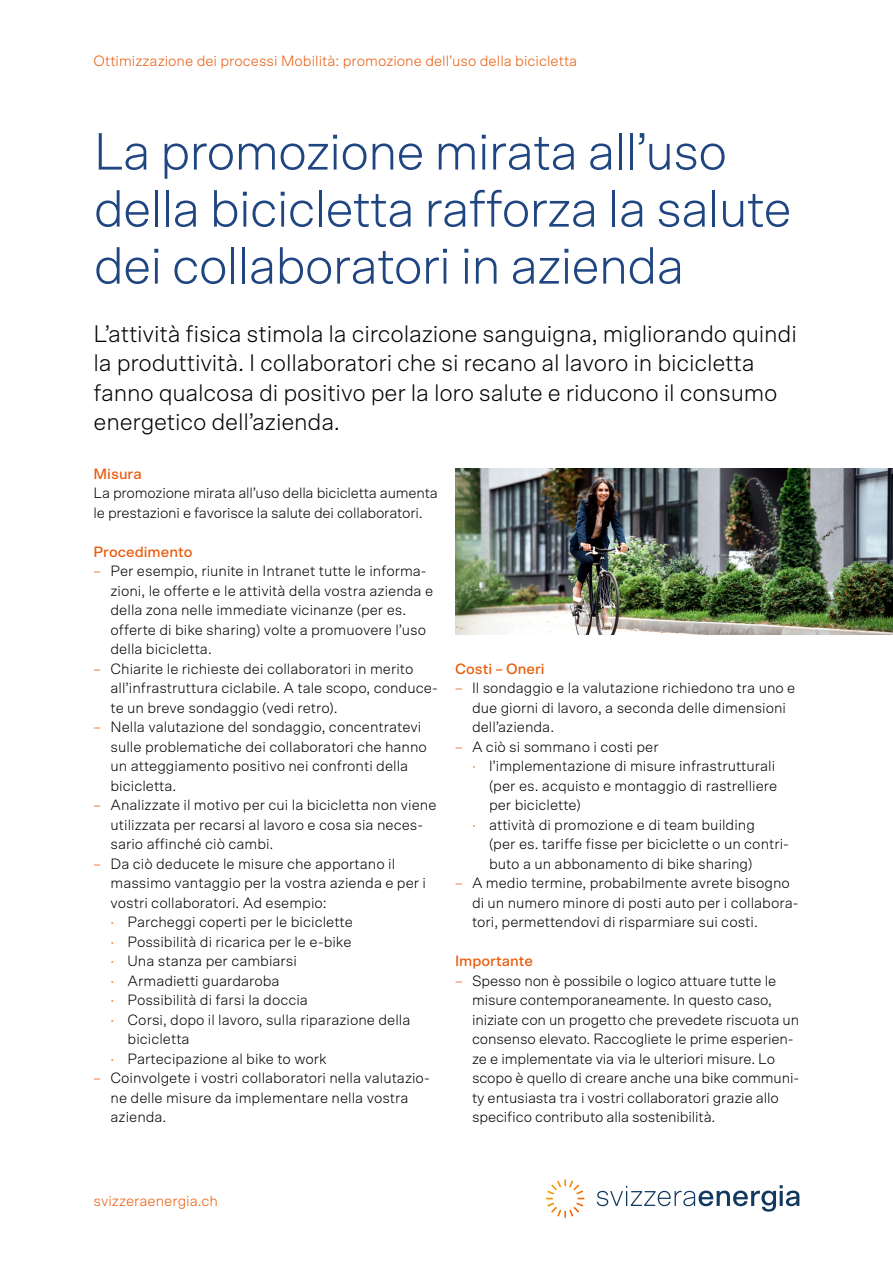
<style>
.page{position:relative;width:893px;height:1263px;background:#fff}
.page>*{position:absolute;margin:0;border:0;box-sizing:border-box;transform-origin:0 0}
.t1{font:300 52.5px/57px "Scto Grotesk A";letter-spacing:-.025em;color:#204682}
.t2{font:300 24px/29.2px "Scto Grotesk A";letter-spacing:-.01em;color:#000}
.t3{font:300 15px/19.5px "Scto Grotesk A";color:#000}
.t4{font:300 15px "Scto Grotesk A";color:#ea5b0b}
.t5{font:500 15px "Scto Grotesk A";color:#ea5b0b}
.s1{color:#ea5b0b}
</style>
<div class="page">
<img style="left:455px;top:468px;width:438px;height:167px">
<svg style="left:546px;top:1179px;width:38px;height:39px"></svg>
<svg style="left:597px;top:1185px;width:202px;height:26px"></svg>
<p class="t4" style="left:94px;top:52px;width:485px">Ottimizzazione dei processi Mobilità: promozione dell’uso della bicicletta</p>
<h1 class="t1" style="left:94px;top:122px;width:700px">La promozione mirata all’uso della bicicletta rafforza la salute dei collaboratori in azienda</h1>
<p class="t2" style="left:94px;top:319px;width:705px">L’attività fisica stimola la circolazione sanguigna, migliorando quindi la produttività. I collaboratori che si recano al lavoro in bicicletta fanno qualcosa di positivo per la loro salute e riducono il consumo energetico dell’azienda.</p>
<p class="t5" style="left:94px;top:464px;width:50px">Misura</p>
<p class="t3" style="left:94px;top:483px;width:346px">La promozione mirata all’uso della bicicletta aumenta le prestazioni e favorisce la salute dei collaboratori.</p>
<p class="t5" style="left:94px;top:542px;width:100px">Procedimento</p>
<p class="t3" style="left:111px;top:561px;width:324px;text-indent:-17px"><span class="s1">–</span> Per esempio, riunite in Intranet tutte le informa&shy;zioni, le offerte e le attività della vostra azienda e della zona nelle immediate vicinanze (per es. offerte di bike sharing) volte a promuovere l’uso della bicicletta.</p>
<p class="t3" style="left:111px;top:658px;width:329px;text-indent:-17px"><span class="s1">–</span> Chiarite le richieste dei collaboratori in merito all’infrastruttura ciclabile. A tale scopo, conduce&shy;te un breve sondaggio (vedi retro).</p>
<p class="t3" style="left:111px;top:717px;width:318px;text-indent:-17px"><span class="s1">–</span> Nella valutazione del sondaggio, concentratevi sulle problematiche dei collaboratori che hanno un atteggiamento positivo nei confronti della bicicletta.</p>
<p class="t3" style="left:111px;top:795px;width:328px;text-indent:-17px"><span class="s1">–</span> Analizzate il motivo per cui la bicicletta non viene utilizzata per recarsi al lavoro e cosa sia neces&shy;sario affinché ciò cambi.</p>
<p class="t3" style="left:94px;top:853px;width:303px"><span class="s1">–</span> Da ciò deducete le misure che apportano il</p>
<p class="t3" style="left:111px;top:873px;width:317px">massimo vantaggio per la vostra azienda e per i</p>
<p class="t3" style="left:111px;top:892px;width:218px">vostri collaboratori. Ad esempio:</p>
<p class="t3" style="left:111px;top:912px;width:244px"><span class="s1">·</span> Parcheggi coperti per le biciclette</p>
<p class="t3" style="left:111px;top:931px;width:242px"><span class="s1">·</span> Possibilità di ricarica per le e-bike</p>
<p class="t3" style="left:111px;top:951px;width:188px"><span class="s1">·</span> Una stanza per cambiarsi</p>
<p class="t3" style="left:111px;top:970px;width:171px"><span class="s1">·</span> Armadietti guardaroba</p>
<p class="t3" style="left:111px;top:990px;width:199px"><span class="s1">·</span> Possibilità di farsi la doccia</p>
<p class="t3" style="left:111px;top:1009px;width:301px"><span class="s1">·</span> Corsi, dopo il lavoro, sulla riparazione della</p>
<p class="t3" style="left:128px;top:1029px;width:64px">bicicletta</p>
<p class="t3" style="left:111px;top:1048px;width:218px"><span class="s1">·</span> Partecipazione al bike to work</p>
<p class="t3" style="left:111px;top:1068px;width:321px;text-indent:-17px"><span class="s1">–</span> Coinvolgete i vostri collaboratori nella valutazio&shy;ne delle misure da implementare nella vostra azienda.</p>
<p class="t5" style="left:455px;top:659px;width:91px">Costi – Oneri</p>
<p class="t3" style="left:472px;top:678px;width:325px;text-indent:-17px"><span class="s1">–</span> Il sondaggio e la valutazione richiedono tra uno e due giorni di lavoro, a seconda delle dimensioni dell’azienda.</p>
<p class="t3" style="left:455px;top:736px;width:205px"><span class="s1">–</span> A ciò si sommano i costi per</p>
<p class="t3" style="left:472px;top:756px;width:305px"><span class="s1">·</span> l’implementazione di misure infrastrutturali</p>
<p class="t3" style="left:489px;top:775px;width:290px">(per es. acquisto e montaggio di rastrelliere</p>
<p class="t3" style="left:489px;top:795px;width:93px">per biciclette)</p>
<p class="t3" style="left:472px;top:814px;width:284px"><span class="s1">·</span> attività di promozione e di team building</p>
<p class="t3" style="left:489px;top:834px;width:301px">(per es. tariffe fisse per biciclette o un contri-</p>
<p class="t3" style="left:489px;top:853px;width:265px">buto a un abbonamento di bike sharing)</p>
<p class="t3" style="left:472px;top:873px;width:328px;text-indent:-17px"><span class="s1">–</span> A medio termine, probabilmente avrete bisogno di un numero minore di posti auto per i collabora&shy;tori, permettendovi di risparmiare sui costi.</p>
<p class="t5" style="left:455px;top:952px;width:80px">Importante</p>
<p class="t3" style="left:472px;top:970px;width:329px;text-indent:-17px"><span class="s1">–</span> Spesso non è possibile o logico attuare tutte le misure contemporaneamente. In questo caso, iniziate con un progetto che prevedete riscuota un consenso elevato. Raccogliete le prime esperien&shy;ze e implementate via via le ulteriori misure. Lo scopo è quello di creare anche una bike communi&shy;ty entusiasta tra i vostri collaboratori grazie allo specifico contributo alla sostenibilità.</p>
<p class="t4" style="left:94px;top:1191px;width:126px">svizzeraenergia.ch</p>
</div>
